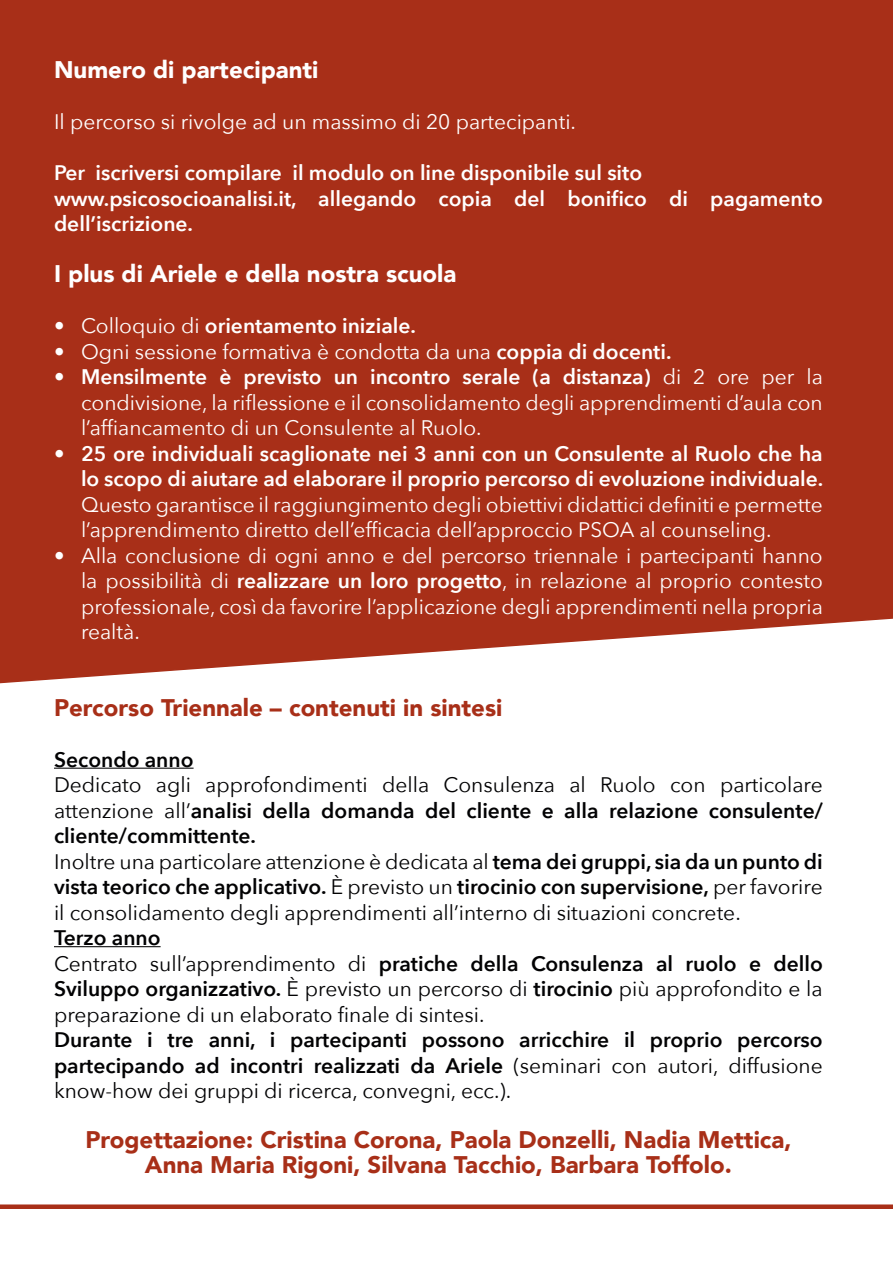
<style>
.page{position:relative;width:893px;height:1263px;background:#fff}
.page>*{position:absolute;margin:0;border:0;box-sizing:border-box;transform-origin:0 0}
.t1{font:900 24px/25.5px "Avenir";color:#a82f18;text-align:center}
.t2{font:900 24px "Avenir";color:#fff}
.t3{font:21px/25.5px "Avenir Next";color:#fff;text-align:justify}
.t4{font:21px/25.5px "Avenir Next";color:#020203}
.t5{font:600 21px/25.5px "Avenir Next";color:#fff}
.t6{font:600 21px/25.5px "Avenir Next";color:#020203;text-align:justify}
.s1{font-weight:400}
.s2{font-weight:600}
</style>
<div class="page">
<div style="left:0;top:0;width:893px;height:684px;background:#a82f18"></div>
<hr style="left:54px;top:768px;width:140px;height:1px;background:#020203">
<hr style="left:54px;top:946px;width:107px;height:1px;background:#020203">
<div style="left:0;top:1204px;width:893px;height:5px;background:#a82f18"></div>
<p class="t2" style="left:54px;top:49px;width:266px">Numero di partecipanti</p>
<p class="t3" style="left:54px;top:108px;width:524px">Il percorso si rivolge ad un massimo di 20 partecipanti.</p>
<p class="t5" style="left:54px;top:159px;width:770px">Per iscriversi compilare il modulo on line disponibile sul sito www.psicosocioanalisi.it, allegando copia del bonifico di pagamento dell’iscrizione.</p>
<p class="t2" style="left:54px;top:253px;width:404px">I plus di Ariele e della nostra scuola</p>
<p class="t5" style="left:54px;top:312px;width:363px"><span class="s1">• Colloquio di</span> orientamento iniziale.</p>
<p class="t3" style="left:54px;top:338px;width:619px">• Ogni sessione formativa è condotta da una <span class="s2">coppia di docenti.</span></p>
<p class="t3" style="left:81px;top:363px;width:743px;text-indent:-27px"><span class="s2">• Mensilmente è previsto un incontro serale (a distanza)</span> di 2 ore per la condivisione, la riflessione e il consolidamento degli apprendimenti d’aula con l’affiancamento di un Consulente al Ruolo.</p>
<p class="t5" style="left:54px;top:440px;width:771px;text-align:right">• 25 ore individuali scaglionate nei 3 anni con un Consulente al Ruolo che ha lo scopo di aiutare ad elaborare il proprio percorso di evoluzione individuale.</p>
<p class="t3" style="left:81px;top:491px;width:743px">Questo garantisce il raggiungimento degli obiettivi didattici definiti e permette l’apprendimento diretto dell’efficacia dell’approccio PSOA al counseling.</p>
<p class="t3" style="left:81px;top:541px;width:743px;text-indent:-27px">• Alla conclusione di ogni anno e del percorso triennale i partecipanti hanno la possibilità di <span class="s2">realizzare un loro progetto</span>, in relazione al proprio contesto professionale, così da favorire l’applicazione degli apprendimenti nella propria realtà.</p>
<p class="t1" style="left:54px;top:694px;width:450px">Percorso Triennale – contenuti in sintesi</p>
<p class="t6" style="left:54px;top:746px;width:141px">Secondo anno</p>
<p class="t4" style="left:54px;top:771px;width:770px">Dedicato agli approfondimenti della Consulenza al Ruolo con particolare attenzione all’<span class="s2">analisi della domanda del cliente e alla relazione consulente/ cliente/committente.<br></span>Inoltre una particolare attenzione è dedicata al <span class="s2">tema dei gruppi, sia da un punto di vista teorico che applicativo.</span> È previsto un <span class="s2">tirocinio con supervisione,</span> per favorire il consolidamento degli apprendimenti all’interno di situazioni concrete.</p>
<p class="t4" style="left:54px;top:924px;width:770px"><span class="s2">Terzo anno<br></span>Centrato sull’apprendimento di <span class="s2">pratiche della Consulenza al ruolo e dello Sviluppo organizzativo.</span> È previsto un percorso di <span class="s2">tirocinio</span> più approfondito e la preparazione di un elaborato finale di sintesi.</p>
<p class="t6" style="left:54px;top:1026px;width:770px">Durante i tre anni, i partecipanti possono arricchire il proprio percorso partecipando ad incontri realizzati da Ariele <span class="s1">(seminari con autori, diffusione know-how dei gruppi di ricerca, convegni, ecc.).</span></p>
<p class="t1" style="left:85px;top:1126px;width:708px">Progettazione: Cristina Corona, Paola Donzelli, Nadia Mettica,<br>Anna Maria Rigoni, Silvana Tacchio, Barbara Toffolo.</p>
</div>
